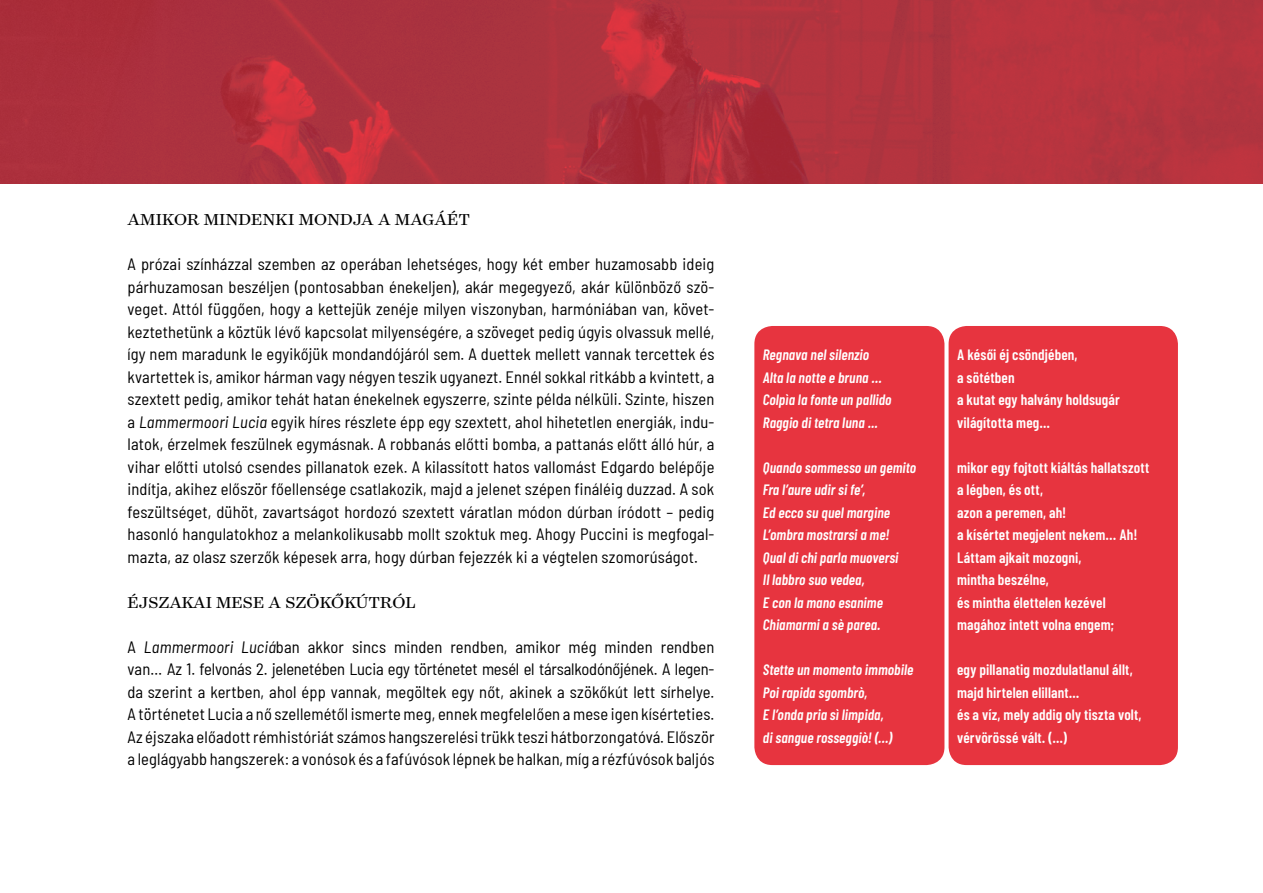
<style>
.page{position:relative;width:1263px;height:893px;background:#fff}
.page>*{position:absolute;margin:0;border:0;box-sizing:border-box;transform-origin:0 0}
._1__Title-3{font:18px "Surveyor Text";color:#000}
.t1{font:semi-condensed 16.5px/22.5px "Barlow";letter-spacing:.01em;color:#000;text-align:justify}
._2__Body{font:600 15px/22.5px "Barlow Condensed";letter-spacing:.01em;color:#fff}
._2__Body-2{font:italic 600 15px "Barlow Condensed";letter-spacing:.01em;color:#fff}
.s1{font-style:italic}
</style>
<div class="page">
<img style="left:0;top:0;width:1263px;height:184px">
<div style="left:948px;top:326px;width:230px;height:439px;background:#e7343f;border-radius:18px"></div>
<div style="left:754px;top:326px;width:190px;height:439px;background:#e7343f;border-radius:18px"></div>
<p class="_1__Title-3" style="left:128px;top:208px;width:344px">AMIKOR MINDENKI MONDJA A MAGÁÉT</p>
<p class="t1" style="left:128px;top:252px;width:588px">A prózai színházzal szemben az operában lehetséges, hogy két ember huzamosabb ideig párhuzamosan beszéljen (pontosabban énekeljen), akár megegyező, akár különböző szö&shy;veget. Attól függően, hogy a kettejük zenéje milyen viszonyban, harmóniában van, követ&shy;keztethetünk a köztük lévő kapcsolat milyenségére, a szöveget pedig úgyis olvassuk mellé, így nem maradunk le egyikőjük mondandójáról sem. A duettek mellett vannak tercettek és kvartettek is, amikor hárman vagy négyen teszik ugyanezt. Ennél sokkal ritkább a kvintett, a szextett pedig, amikor tehát hatan énekelnek egyszerre, szinte példa nélküli. Szinte, hiszen a <span class="s1">Lammermoori Lucia</span> egyik híres részlete épp egy szextett, ahol hihetetlen energiák, indu&shy;latok, érzelmek feszülnek egymásnak. A robbanás előtti bomba, a pattanás előtt álló húr, a vihar előtti utolsó csendes pillanatok ezek. A kilassított hatos vallomást Edgardo belépője indítja, akihez először főellensége csatlakozik, majd a jelenet szépen fináléig duzzad. A sok feszültséget, dühöt, zavartságot hordozó szextett váratlan módon dúrban íródott – pedig hasonló hangulatokhoz a melankolikusabb mollt szoktuk meg. Ahogy Puccini is megfogal&shy;mazta, az olasz szerzők képesek arra, hogy dúrban fejezzék ki a végtelen szomorúságot.</p>
<p class="_1__Title-3" style="left:128px;top:591px;width:290px">ÉJSZAKAI MESE A SZÖKŐKÚTRÓL</p>
<p class="t1" style="left:128px;top:634px;width:588px">A <span class="s1">Lammermoori Luciá</span>ban akkor sincs minden rendben, amikor még minden rendben van… Az 1. felvonás 2. jelenetében Lucia egy történetet mesél el társalkodónőjének. A legen&shy;da szerint a kertben, ahol épp vannak, megöltek egy nőt, akinek a szökőkút lett sírhelye.<br>A történetet Lucia a nő szellemétől ismerte meg, ennek megfelelően a mese igen kísérteties.<br>Az éjszaka előadott rémhistóriát számos hangszerelési trükk teszi hátborzongatóvá. Először a leglágyabb hangszerek: a vonósok és a fafúvósok lépnek be halkan, míg a rézfúvósok baljós</p>
<p class="_2__Body-2" style="left:763px;top:345px;width:108px">Regnava nel silenzio</p>
<p class="_2__Body-2" style="left:763px;top:368px;width:120px">Alta la notte e bruna …</p>
<p class="_2__Body-2" style="left:763px;top:390px;width:130px">Colpìa la fonte un pallido</p>
<p class="_2__Body-2" style="left:763px;top:413px;width:117px">Raggio di tetra luna ...</p>
<p class="_2__Body-2" style="left:763px;top:458px;width:155px">Quando sommesso un gemito</p>
<p class="_2__Body-2" style="left:763px;top:480px;width:104px">Fra l’aure udir si fe’,</p>
<p class="_2__Body-2" style="left:763px;top:503px;width:129px">Ed ecco su quel margine</p>
<p class="_2__Body-2" style="left:763px;top:525px;width:128px">L’ombra mostrarsi a me!</p>
<p class="_2__Body-2" style="left:763px;top:548px;width:137px">Qual di chi parla muoversi</p>
<p class="_2__Body-2" style="left:763px;top:570px;width:103px">Il labbro suo vedea,</p>
<p class="_2__Body-2" style="left:763px;top:593px;width:122px">E con la mano esanime</p>
<p class="_2__Body-2" style="left:763px;top:615px;width:119px">Chiamarmi a sè parea.</p>
<p class="_2__Body-2" style="left:763px;top:660px;width:152px">Stette un momento immobile</p>
<p class="_2__Body-2" style="left:763px;top:683px;width:106px">Poi rapida sgombrò,</p>
<p class="_2__Body-2" style="left:763px;top:705px;width:122px">E l’onda pria sì limpida,</p>
<p class="_2__Body-2" style="left:763px;top:728px;width:131px">di sangue rosseggiò! (…)</p>
<p class="_2__Body" style="left:957px;top:343px;width:122px">A késői éj csöndjében,</p>
<p class="_2__Body" style="left:957px;top:365px;width:59px">a sötétben</p>
<p class="_2__Body" style="left:957px;top:388px;width:164px">a kutat egy halvány holdsugár</p>
<p class="_2__Body" style="left:957px;top:410px;width:95px">világította meg…</p>
<p class="_2__Body" style="left:957px;top:455px;width:194px">mikor egy fojtott kiáltás hallatszott</p>
<p class="_2__Body" style="left:957px;top:478px;width:111px">a légben, és ott, azon a peremen, ah!</p>
<p class="_2__Body" style="left:957px;top:523px;width:182px">a kísértet megjelent nekem... Ah!</p>
<p class="_2__Body" style="left:957px;top:545px;width:126px">Láttam ajkait mozogni,</p>
<p class="_2__Body" style="left:957px;top:568px;width:93px">mintha beszélne,</p>
<p class="_2__Body" style="left:957px;top:590px;width:150px">és mintha élettelen kezével</p>
<p class="_2__Body" style="left:957px;top:613px;width:158px">magához intett volna engem;</p>
<p class="_2__Body" style="left:957px;top:658px;width:177px">egy pillanatig mozdulatlanul állt,</p>
<p class="_2__Body" style="left:957px;top:680px;width:124px">majd hirtelen elillant…</p>
<p class="_2__Body" style="left:957px;top:703px;width:186px">és a víz, mely addig oly tiszta volt,</p>
<p class="_2__Body" style="left:957px;top:725px;width:111px">vérvörössé vált. (…)</p>
</div>
